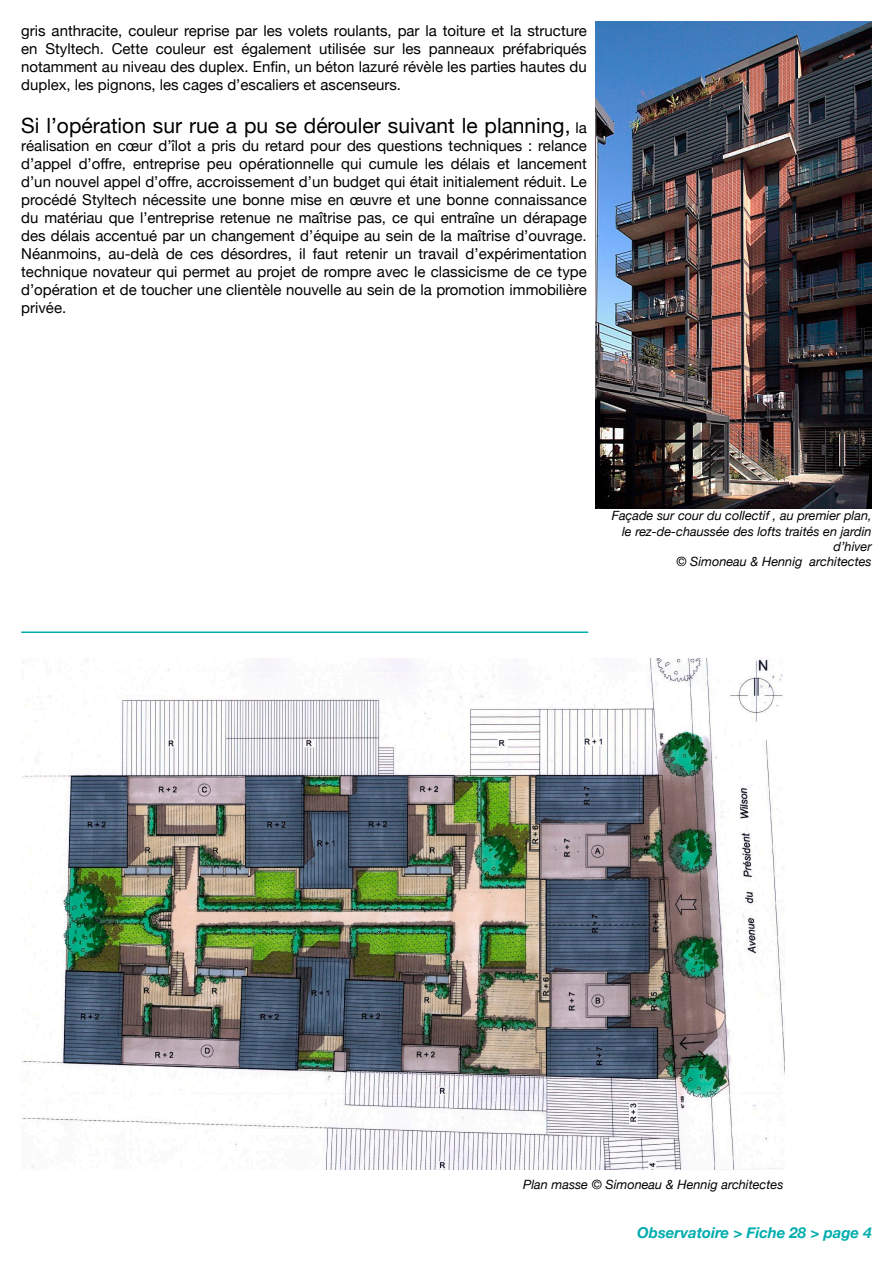
<style>
.page{position:relative;width:893px;height:1263px;background:#fff}
.page>*{position:absolute;margin:0;border:0;box-sizing:border-box;transform-origin:0 0}
.Corps_de_texte{font:21px "Helvetica Neue";color:#000}
.Corps_de_texte-2{font:15px/18px "Helvetica Neue";color:#000;text-align:justify}
.t1{font:italic 700 15px "Helvetica Neue";color:#00adae}
.t2{font:italic 12.75px/15.3px "Helvetica Neue";color:#000;text-align:right}
.s1{font-size:15px}
</style>
<div class="page">
<hr style="left:21px;top:631px;width:567px;height:2px;background:#00adae">
<img style="left:595px;top:21px;width:277px;height:487px">
<img style="left:22px;top:658px;width:763px;height:511px">
<p class="Corps_de_texte-2" style="left:21px;top:21px;width:567px">gris anthracite, couleur reprise par les volets roulants, par la toiture et la structure en Styltech. Cette couleur est également utilisée sur les panneaux préfabriqués notamment au niveau des duplex. Enfin, un béton lazuré révèle les parties hautes du duplex, les pignons, les cages d’escaliers et ascenseurs.</p>
<p class="Corps_de_texte" style="left:21px;top:113px;width:567px">Si l’opération sur rue a pu se dérouler suivant le planning, <span class="s1">la</span></p>
<p class="Corps_de_texte-2" style="left:21px;top:136px;width:567px">réalisation en cœur d’îlot a pris du retard pour des questions techniques : relance d’appel d’offre, entreprise peu opérationnelle qui cumule les délais et lancement d’un nouvel appel d’offre, accroissement d’un budget qui était initialement réduit. Le procédé Styltech nécessite une bonne mise en œuvre et une bonne connaissance du matériau que l’entreprise retenue ne maîtrise pas, ce qui entraîne un dérapage des délais accentué par un changement d’équipe au sein de la maîtrise d’ouvrage.<br>Néanmoins, au-delà de ces désordres, il faut retenir un travail d’expérimentation technique novateur qui permet au projet de rompre avec le classicisme de ce type d’opération et de toucher une clientèle nouvelle au sein de la promotion immobilière privée.</p>
<p class="t2" style="left:612px;top:508px;width:262px">Façade sur cour du collectif , au premier plan, le rez-de-chaussée des lofts traités en jardin d’hiver</p>
<p class="t2" style="left:676px;top:554px;width:197px">© Simoneau &amp; Hennig architectes</p>
<p class="t2" style="left:523px;top:1177px;width:262px">Plan masse © Simoneau &amp; Hennig architectes</p>
<p class="t1" style="left:637px;top:1224px;width:236px">Observatoire &gt; Fiche 28 &gt; page 4</p>
</div>
